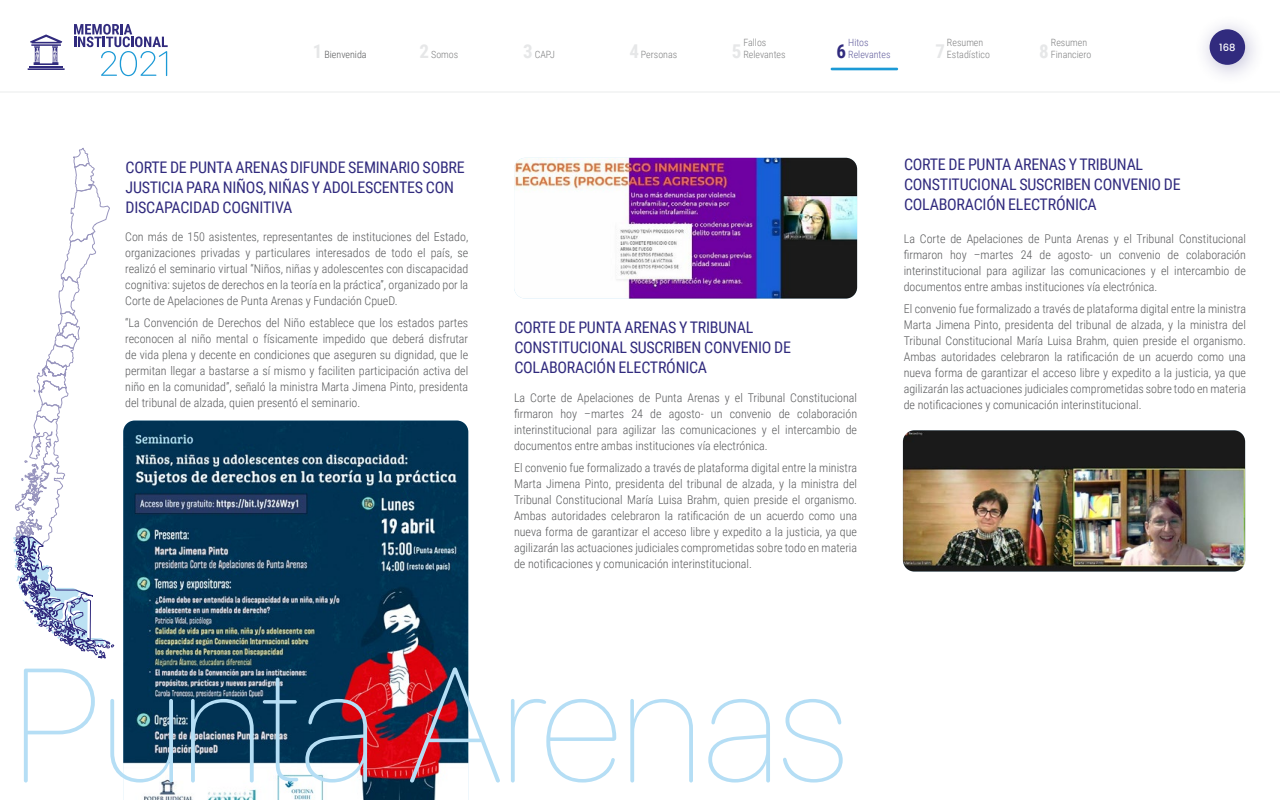
<style>
.page{position:relative;width:1280px;height:800px;background:#fff}
.page>*{position:absolute;margin:0;border:0;box-sizing:border-box;transform-origin:0 0}
.t1{font:200 160px "SF Pro Rounded";color:#b5def5}
.t2{font:700 19px "Roboto Condensed";color:#e6e7e8}
.t3{font:700 19px "Roboto Condensed";color:#312b7e}
.t4{font:16px/20px "Roboto Condensed";letter-spacing:-.015em;color:#312b7e}
.t5{font:300 12px/16px "Roboto Condensed";color:#58595b;text-align:justify}
.t6{font:300 10px/12px "Roboto Condensed";color:#808182}
.t7{font:300 10px "Roboto Condensed";color:#625e9d}
.t8{font:300 10px "Roboto Condensed";color:#58595b}
.t9{font:500 10px "Poppins";color:#fff}
.s1{font-weight:700;font-size:19px;color:#e6e7e8}
</style>
<div class="page">
<img style="left:514px;top:158px;width:343px;height:141px">
<img style="left:903px;top:430px;width:342px;height:142px">
<img style="left:123px;top:421px;width:345px;height:379px">
<svg style="left:13px;top:147px;width:102px;height:512px"></svg>
<div style="left:1194px;top:13px;width:72px;height:73px;background:#312b7e;opacity:.31"></div>
<div style="left:1210px;top:29px;width:35px;height:36px;background:#312b7e;border-radius:50%"></div>
<hr style="left:0;top:92px;width:1280px;height:1px;background:#f4f5f5">
<hr style="left:831px;top:68px;width:67px;height:2px;background:#1c9ad6">
<hr style="left:29px;top:66px;width:34px;height:2px;background:#312b7e">
<hr style="left:28px;top:68px;width:37px;height:2px;background:#312b7e">
<svg style="left:30px;top:34px;width:32px;height:31px"></svg>
<svg style="left:74px;top:24px;width:94px;height:52px"></svg>
<p class="t6" style="left:743px;top:36px;width:44px">Fallos<br>Relevantes</p>
<h2 class="t2" style="left:935px;top:38px;width:11px">7</h2>
<p class="t6" style="left:947px;top:36px;width:44px">Resumen<br>Estadístico</p>
<h2 class="t2" style="left:1039px;top:38px;width:11px">8</h2>
<p class="t6" style="left:1051px;top:36px;width:42px">Resumen<br>Financiero</p>
<p class="t7" style="left:848px;top:36px;width:22px">Hitos</p>
<p class="t6" style="left:420px;top:48px;width:40px"><span class="s1">2</span> Somos</p>
<p class="t6" style="left:523px;top:48px;width:34px"><span class="s1">3</span> CAPJ</p>
<p class="t6" style="left:629px;top:48px;width:49px"><span class="s1">4</span> Personas</p>
<h2 class="t2" style="left:732px;top:38px;width:11px">5</h2>
<p class="t7" style="left:848px;top:48px;width:44px">Relevantes</p>
<p class="t8" style="left:313px;top:48px;width:55px"><span class="s1">1</span> Bienvenida</p>
<h2 class="t3" style="left:837px;top:38px;width:11px">6</h2>
<p class="t9" style="left:1219px;top:42px;width:18px">168</p>
<h3 class="t4" style="left:126px;top:156px;width:341px">CORTE DE PUNTA ARENAS DIFUNDE SEMINARIO SOBRE<br>JUSTICIA PARA NIÑOS, NIÑAS Y ADOLESCENTES CON<br>DISCAPACIDAD COGNITIVA</h3>
<h3 class="t4" style="left:904px;top:154px;width:278px">CORTE DE PUNTA ARENAS Y TRIBUNAL<br>CONSTITUCIONAL SUSCRIBEN CONVENIO DE<br>COLABORACIÓN ELECTRÓNICA</h3>
<p class="t5" style="left:125px;top:228px;width:345px">Con más de 150 asistentes, representantes de instituciones del Estado, organizaciones privadas y particulares interesados de todo el país, se realizó el seminario virtual “Niños, niñas y adolescentes con discapacidad cognitiva: sujetos de derechos en la teoría en la práctica”, organizado por la Corte de Apelaciones de Punta Arenas y Fundación CpueD.</p>
<p class="t5" style="left:125px;top:314px;width:345px">“La Convención de Derechos del Niño establece que los estados partes reconocen al niño mental o físicamente impedido que deberá disfrutar de vida plena y decente en condiciones que aseguren su dignidad, que le permitan llegar a bastarse a sí mismo y faciliten participación activa del niño en la comunidad”, señaló la ministra Marta Jimena Pinto, presidenta del tribunal de alzada, quien presentó el seminario.</p>
<h3 class="t4" style="left:514px;top:317px;width:278px">CORTE DE PUNTA ARENAS Y TRIBUNAL<br>CONSTITUCIONAL SUSCRIBEN CONVENIO DE<br>COLABORACIÓN ELECTRÓNICA</h3>
<p class="t5" style="left:514px;top:389px;width:345px">La Corte de Apelaciones de Punta Arenas y el Tribunal Constitucional firmaron hoy –martes 24 de agosto- un convenio de colaboración interinstitucional para agilizar las comunicaciones y el intercambio de documentos entre ambas instituciones vía electrónica.</p>
<p class="t5" style="left:514px;top:459px;width:345px">El convenio fue formalizado a través de plataforma digital entre la ministra Marta Jimena Pinto, presidenta del tribunal de alzada, y la ministra del Tribunal Constitucional María Luisa Brahm, quien preside el organismo.<br>Ambas autoridades celebraron la ratificación de un acuerdo como una nueva forma de garantizar el acceso libre y expedito a la justicia, ya que agilizarán las actuaciones judiciales comprometidas sobre todo en materia de notificaciones y comunicación interinstitucional.</p>
<h1 class="t1" style="left:14px;top:633px;width:834px">Punta Arenas</h1>
<p class="t5" style="left:904px;top:230px;width:344px">La Corte de Apelaciones de Punta Arenas y el Tribunal Constitucional firmaron hoy –martes 24 de agosto- un convenio de colaboración interinstitucional para agilizar las comunicaciones y el intercambio de documentos entre ambas instituciones vía electrónica.</p>
<p class="t5" style="left:904px;top:300px;width:344px">El convenio fue formalizado a través de plataforma digital entre la ministra Marta Jimena Pinto, presidenta del tribunal de alzada, y la ministra del Tribunal Constitucional María Luisa Brahm, quien preside el organismo.<br>Ambas autoridades celebraron la ratificación de un acuerdo como una nueva forma de garantizar el acceso libre y expedito a la justicia, ya que agilizarán las actuaciones judiciales comprometidas sobre todo en materia de notificaciones y comunicación interinstitucional.</p>
</div>
